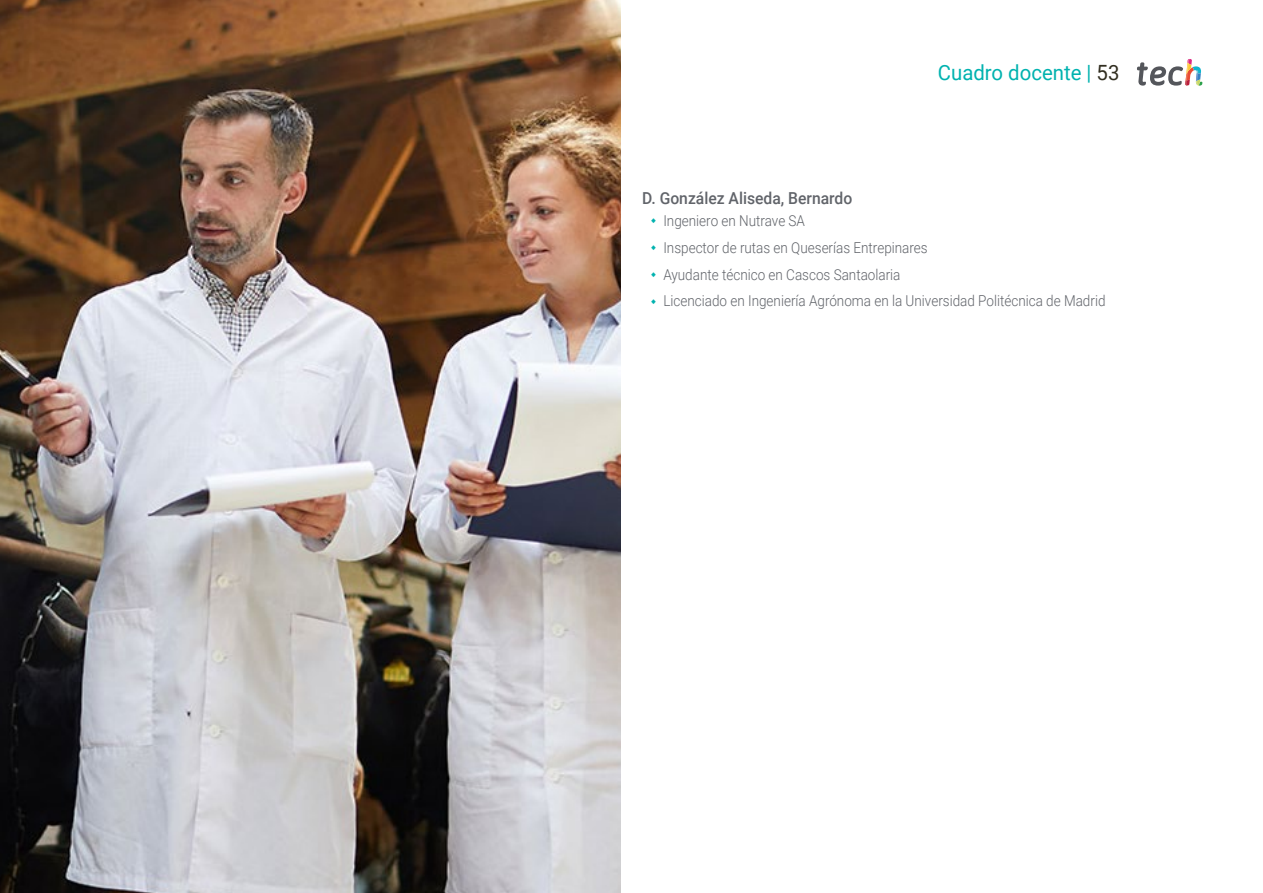
<style>
.page{position:relative;width:1263px;height:893px;background:#fff}
.page>*{position:absolute;margin:0;border:0;box-sizing:border-box;transform-origin:0 0}
.t1{font:21px "Roboto";color:#00b2af}
.t2{font:500 16.5px "Roboto";color:#61646a;scale:.95 1}
.t3{font:300 15px/26.7px "Roboto";color:#61646a;scale:.9 1}
.s1{color:#312e20}
</style>
<div class="page">
<img style="left:0;top:0;width:621px;height:893px">
<svg style="left:1137px;top:59px;width:65px;height:27px"></svg>
<h1 class="t1" style="left:938px;top:57px;width:183px">Cuadro docente | <span class="s1">53</span></h1>
<p class="t2" style="left:642px;top:186px;width:223px">D. González Aliseda, Bernardo</p>
<p class="t3" style="left:663px;top:207px;width:493px">Ingeniero en Nutrave SA<br>Inspector de rutas en Queserías Entrepinares<br>Ayudante técnico en Cascos Santaolaria<br>Licenciado en Ingeniería Agrónoma en la Universidad Politécnica de Madrid</p>
</div>
